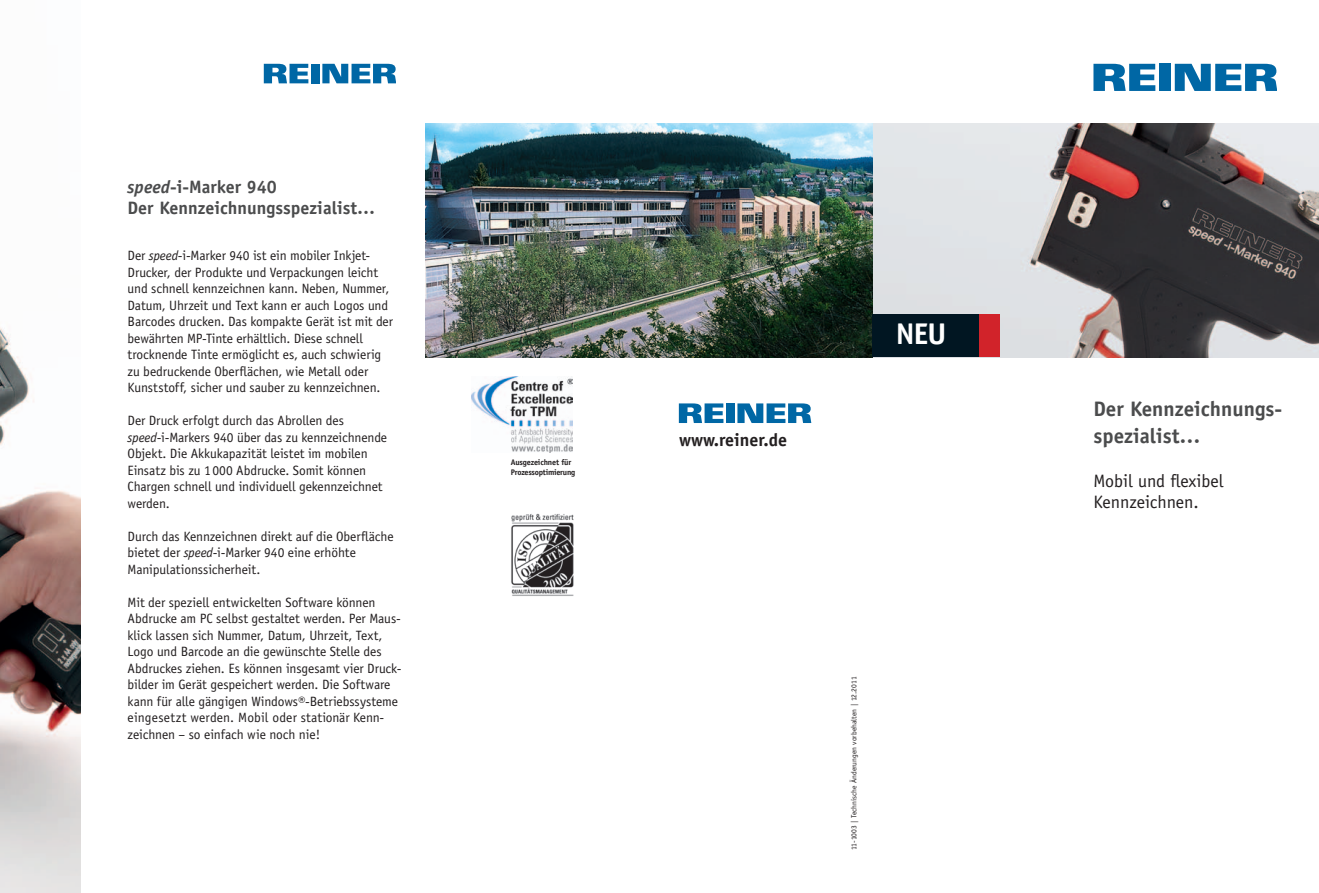
<style>
.page{position:relative;width:1319px;height:893px;background:#fff}
.page>*{position:absolute;margin:0;border:0;box-sizing:border-box;transform-origin:0 0}
.t1{font:700 30px "Officina Sans";color:#fff}
.t2{font:700 21px/27px "Officina Sans";color:#4b4c4d}
.t3{font:700 18px/21px "Officina Sans";color:#4b4c4d}
.t4{font:18px/21px "Officina Sans";color:#231f20}
.t5{font:700 18px "Officina Sans";color:#231f20}
.t6{font:13.5px/16.5px "Officina Sans";letter-spacing:-.01em;color:#231f20}
.t7{font:700 8.1px/9.3px "Officina Sans";letter-spacing:-.03em;color:#231f20}
.t8{font:7.5px "Officina Sans";color:#231f20}
.s1{font-style:italic}
</style>
<div class="page">
<svg style="left:1093px;top:64px;width:62px;height:27px"></svg>
<div style="left:1158px;top:64px;width:12px;height:27px;background:#0067a5"></div>
<svg style="left:1174px;top:64px;width:102px;height:27px"></svg>
<img style="left:425px;top:123px;width:893px;height:234px">
<svg style="left:678px;top:403px;width:45px;height:20px"></svg>
<div style="left:726px;top:403px;width:8px;height:20px;background:#0067a5"></div>
<svg style="left:737px;top:403px;width:74px;height:20px"></svg>
<svg style="left:264px;top:64px;width:44px;height:19px"></svg>
<div style="left:311px;top:64px;width:8px;height:19px;background:#0067a5"></div>
<svg style="left:322px;top:64px;width:73px;height:19px"></svg>
<img style="left:471px;top:377px;width:102px;height:75px">
<img style="left:511px;top:513px;width:62px;height:83px">
<div style="left:978px;top:315px;width:21px;height:42px;background:#d1232a"></div>
<div style="left:872px;top:315px;width:106px;height:42px;background:#011622"></div>
<img style="left:0;top:327px;width:81px;height:566px">
<h3 class="t3" style="left:128px;top:176px;width:249px"><span class="s1">speed</span>-i-Marker 940<br>Der Kennzeichnungsspezialist…</h3>
<p class="t6" style="left:128px;top:247px;width:267px">Der <span class="s1">speed</span>-i-Marker 940 ist ein mobiler Inkjet-Drucker, der Produkte und Verpackungen leicht und schnell kennzeichnen kann. Neben, Nummer, Datum, Uhrzeit und Text kann er auch Logos und Barcodes drucken. Das kompakte Gerät ist mit der bewährten MP-Tinte erhältlich. Diese schnell trocknende Tinte ermöglicht es, auch schwierig zu bedruckende Oberflächen, wie Metall oder Kunststoff, sicher und sauber zu kennzeichnen.</p>
<p class="t6" style="left:128px;top:412px;width:261px">Der Druck erfolgt durch das Abrollen des <span class="s1">speed</span>-i-Markers 940 über das zu kennzeichnende Objekt. Die Akkukapazität leistet im mobilen Einsatz bis zu 1 000 Abdrucke. Somit können Chargen schnell und individuell gekennzeichnet werden.</p>
<p class="t6" style="left:128px;top:528px;width:267px">Durch das Kennzeichnen direkt auf die Oberfläche bietet der <span class="s1">speed</span>-i-Marker 940 eine erhöhte<br>Manipulationssicherheit.</p>
<p class="t6" style="left:128px;top:594px;width:275px">Mit der speziell entwickelten Software können Abdrucke am PC selbst gestaltet werden. Per Maus&shy;klick lassen sich Nummer, Datum, Uhrzeit, Text, Logo und Barcode an die gewünschte Stelle des Abdruckes ziehen. Es können insgesamt vier Druck&shy;bilder im Gerät gespeichert werden. Die Software kann für alle gängigen Windows®-Betriebssysteme eingesetzt werden. Mobil oder stationär Kenn&shy;zeichnen – so einfach wie noch nie!</p>
<p class="t7" style="left:511px;top:458px;width:66px">Ausgezeichnet für<br>Prozessoptimierung</p>
<h3 class="t5" style="left:679px;top:428px;width:110px">www.reiner.de</h3>
<h1 class="t1" style="left:895px;top:315px;width:52px">NEU</h1>
<p class="t8" style="left:849px;top:850px;width:175px;rotate:-90deg">11-1003 | Technische Änderungen vorbehalten | 12.2011</p>
<h2 class="t2" style="left:1093px;top:395px;width:190px">Der Kennzeichnungs&shy;spezialist…</h2>
<h3 class="t4" style="left:1093px;top:470px;width:132px">Mobil und flexibel<br>Kennzeichnen.</h3>
</div>
